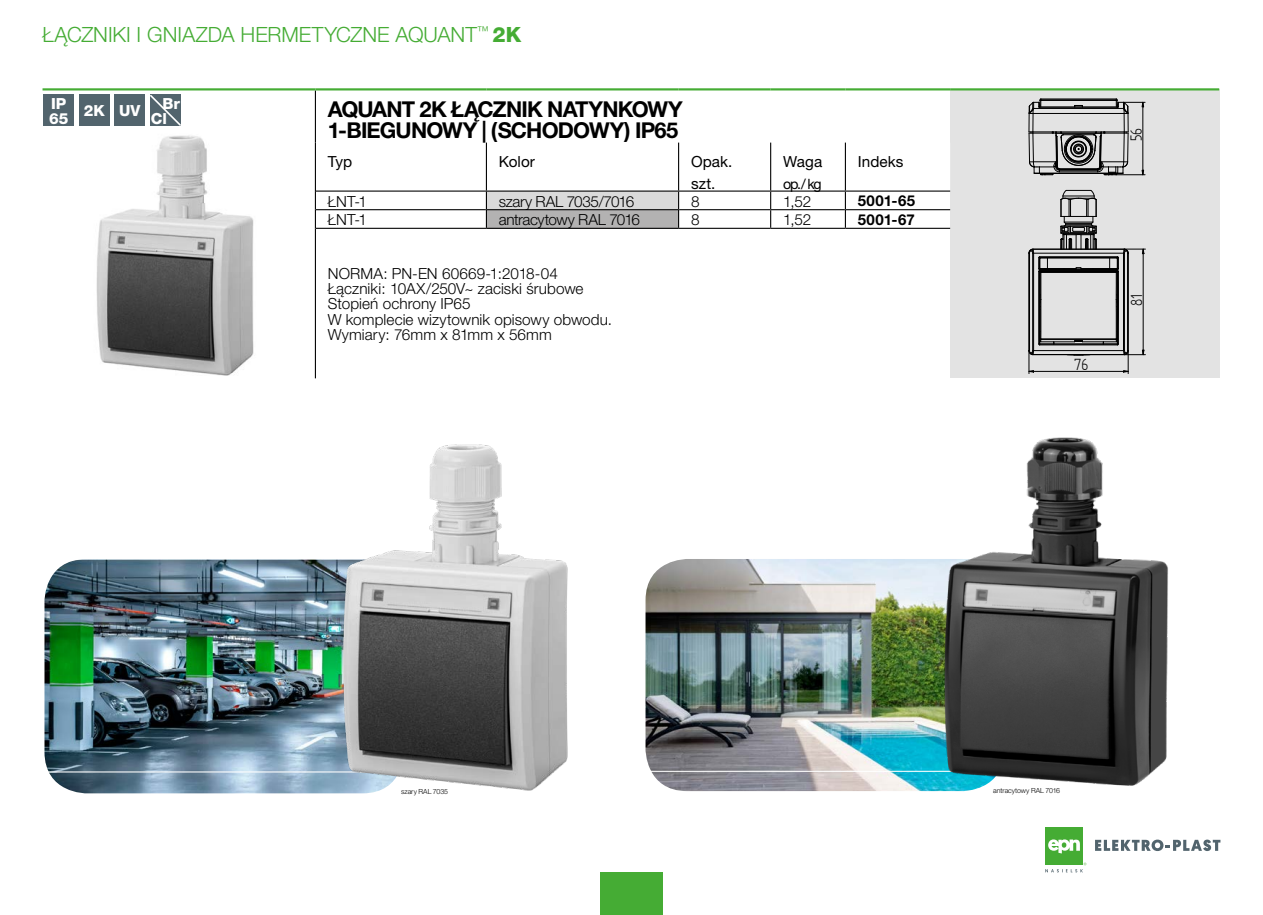
<style>
.page{position:relative;width:1263px;height:915px;background:#fff}
.page>*{position:absolute;margin:0;border:0;box-sizing:border-box;transform-origin:0 0}
.Normalny{font:700 21.9px/21.9px "Helvetica Neue CE";letter-spacing:-.04em;color:#000}
.t1{font:300 21px "Helvetica Neue CE";letter-spacing:-.005em;color:#45ac34}
.t2{font:18.3px "Solid Edge ISO";color:#000}
.Normalny-2{font:300 15.3px "Helvetica Neue CE";letter-spacing:.005em;color:#000}
.t3{font:15.3px "Helvetica Neue CE";letter-spacing:.005em;color:#000}
.Normalny-3{font:300 15.3px "Helvetica Neue CE";letter-spacing:-.03em;color:#000}
.Normalny-4{font:300 15.3px "Helvetica Neue CE";letter-spacing:-.025em;color:#000}
.Normalny-5{font:800 15.3px "Helvetica Neue CE";color:#fff}
.t4{font:700 15px "Helvetica Neue CE";letter-spacing:.025em;color:#000}
.t5{font:14.25px "Helvetica Neue CE";color:#000}
.Normalny-6{font:300 7.05px "Helvetica Neue CE";letter-spacing:-.01em;color:#000}
.s1{font-weight:800}
</style>
<div class="page">
<div style="left:600px;top:872px;width:63px;height:42px;background:#45ac34"></div>
<div style="left:1045px;top:827px;width:38px;height:38px;background:#45ac34"></div>
<svg style="left:1048px;top:839px;width:32px;height:14px"></svg>
<svg style="left:1095px;top:839px;width:125px;height:11px"></svg>
<svg style="left:1045px;top:862px;width:41px;height:10px"></svg>
<div style="left:950px;top:89px;width:269px;height:289px;background:#e3e3e3"></div>
<hr style="left:315px;top:90px;width:1px;height:52px;background:#000">
<svg style="left:315px;top:142px;width:635px;height:86px"></svg>
<hr style="left:315px;top:228px;width:1px;height:150px;background:#000">
<hr style="left:486px;top:142px;width:1px;height:48px;background:#000">
<hr style="left:678px;top:142px;width:1px;height:48px;background:#000">
<hr style="left:770px;top:142px;width:1px;height:48px;background:#000">
<hr style="left:845px;top:142px;width:1px;height:48px;background:#000">
<hr style="left:316px;top:190px;width:171px;height:1px;background:#000">
<hr style="left:316px;top:209px;width:170px;height:1px;background:#000">
<hr style="left:316px;top:228px;width:170px;height:1px;background:#000">
<hr style="left:487px;top:190px;width:192px;height:1px;background:#000">
<hr style="left:487px;top:209px;width:191px;height:1px;background:#000">
<hr style="left:486px;top:228px;width:193px;height:1px;background:#000">
<hr style="left:679px;top:190px;width:92px;height:1px;background:#000">
<hr style="left:771px;top:190px;width:74px;height:1px;background:#000">
<hr style="left:845px;top:190px;width:105px;height:1px;background:#000">
<hr style="left:846px;top:209px;width:104px;height:1px;background:#000">
<hr style="left:845px;top:228px;width:105px;height:1px;background:#000">
<hr style="left:679px;top:209px;width:92px;height:1px;background:#000">
<hr style="left:771px;top:209px;width:74px;height:1px;background:#000">
<hr style="left:679px;top:228px;width:92px;height:1px;background:#000">
<hr style="left:771px;top:228px;width:74px;height:1px;background:#000">
<hr style="left:43px;top:88px;width:272px;height:2px;background:#45ac34">
<hr style="left:315px;top:88px;width:171px;height:2px;background:#45ac34">
<hr style="left:486px;top:88px;width:193px;height:2px;background:#45ac34">
<hr style="left:679px;top:88px;width:92px;height:2px;background:#45ac34">
<hr style="left:771px;top:88px;width:74px;height:2px;background:#45ac34">
<hr style="left:845px;top:88px;width:105px;height:2px;background:#45ac34">
<hr style="left:950px;top:88px;width:269px;height:2px;background:#45ac34">
<img style="left:96px;top:135px;width:158px;height:241px">
<svg style="left:1028px;top:190px;width:117px;height:183px"></svg>
<hr style="left:1143px;top:249px;width:1px;height:105px;background:#000">
<svg style="left:1029px;top:98px;width:116px;height:78px"></svg>
<hr style="left:1142px;top:102px;width:1px;height:73px;background:#000">
<div style="left:43px;top:95px;width:31px;height:31px;background:#52646d"></div>
<div style="left:79px;top:95px;width:31px;height:31px;background:#52646d"></div>
<div style="left:114px;top:95px;width:31px;height:31px;background:#52646d"></div>
<svg style="left:150px;top:94px;width:31px;height:32px"></svg>
<img style="left:645px;top:559px;width:292px;height:231px">
<img style="left:44px;top:559px;width:297px;height:234px">
<hr style="left:636px;top:770px;width:552px;height:1px;background:#fff">
<hr style="left:36px;top:771px;width:551px;height:1px;background:#fff">
<img style="left:937px;top:437px;width:231px;height:355px">
<img style="left:341px;top:444px;width:227px;height:349px">
<h2 class="t1" style="left:43px;top:21px;width:480px">ŁĄCZNIKI I GNIAZDA HERMETYCZNE AQUANT<sup>™</sup> <span class="s1">2K</span></h2>
<p class="Normalny-5" style="left:51px;top:94px;width:17px">IP</p>
<p class="Normalny-5" style="left:49px;top:109px;width:21px">65</p>
<p class="Normalny-5" style="left:84px;top:101px;width:22px">2K</p>
<p class="Normalny-5" style="left:119px;top:101px;width:23px">UV</p>
<p class="Normalny-5" style="left:162px;top:94px;width:19px">Br</p>
<p class="Normalny-5" style="left:151px;top:109px;width:18px">Cl</p>
<p class="Normalny" style="left:328px;top:98px;width:356px">AQUANT 2K ŁĄCZNIK NATYNKOWY<br>1-BIEGUNOWY | (SCHODOWY) IP65</p>
<p class="t3" style="left:328px;top:152px;width:26px">Typ</p>
<p class="t3" style="left:499px;top:152px;width:38px">Kolor</p>
<p class="t3" style="left:691px;top:152px;width:43px">Opak.</p>
<p class="t3" style="left:691px;top:174px;width:26px">szt.</p>
<p class="t3" style="left:783px;top:152px;width:41px">Waga</p>
<p class="t5" style="left:783px;top:175px;width:40px">op./ kg</p>
<p class="t3" style="left:858px;top:152px;width:47px">Indeks</p>
<p class="Normalny-2" style="left:328px;top:192px;width:41px">ŁNT-1</p>
<p class="Normalny-4" style="left:499px;top:192px;width:137px">szary RAL 7035/7016</p>
<p class="Normalny-2" style="left:691px;top:192px;width:10px">8</p>
<p class="Normalny-2" style="left:783px;top:192px;width:30px">1,52</p>
<p class="t4" style="left:858px;top:191px;width:59px">5001-65</p>
<p class="Normalny-2" style="left:328px;top:210px;width:41px">ŁNT-1</p>
<p class="Normalny-3" style="left:499px;top:210px;width:143px">antracytowy RAL 7016</p>
<p class="Normalny-2" style="left:691px;top:210px;width:10px">8</p>
<p class="Normalny-2" style="left:783px;top:210px;width:30px">1,52</p>
<p class="t4" style="left:858px;top:210px;width:59px">5001-67</p>
<p class="Normalny-2" style="left:328px;top:264px;width:232px">NORMA: PN-EN 60669-1:2018-04</p>
<p class="Normalny-2" style="left:328px;top:279px;width:257px">Łączniki: 10AX/250V~ zaciski śrubowe</p>
<p class="Normalny-2" style="left:328px;top:294px;width:144px">Stopień ochrony IP65</p>
<p class="Normalny-2" style="left:328px;top:310px;width:286px">W komplecie wizytownik opisowy obwodu.</p>
<p class="Normalny-2" style="left:328px;top:325px;width:225px">Wymiary: 76mm x 81mm x 56mm</p>
<p class="t2" style="left:1127px;top:141px;width:15px;rotate:-90deg">56</p>
<p class="t2" style="left:1074px;top:355px;width:16px">76</p>
<p class="t2" style="left:1127px;top:306px;width:13px;rotate:-90deg">81</p>
<p class="Normalny-6" style="left:401px;top:786px;width:49px">szary RAL 7035</p>
<p class="Normalny-6" style="left:993px;top:785px;width:68px">antracytowy RAL 7016</p>
</div>
